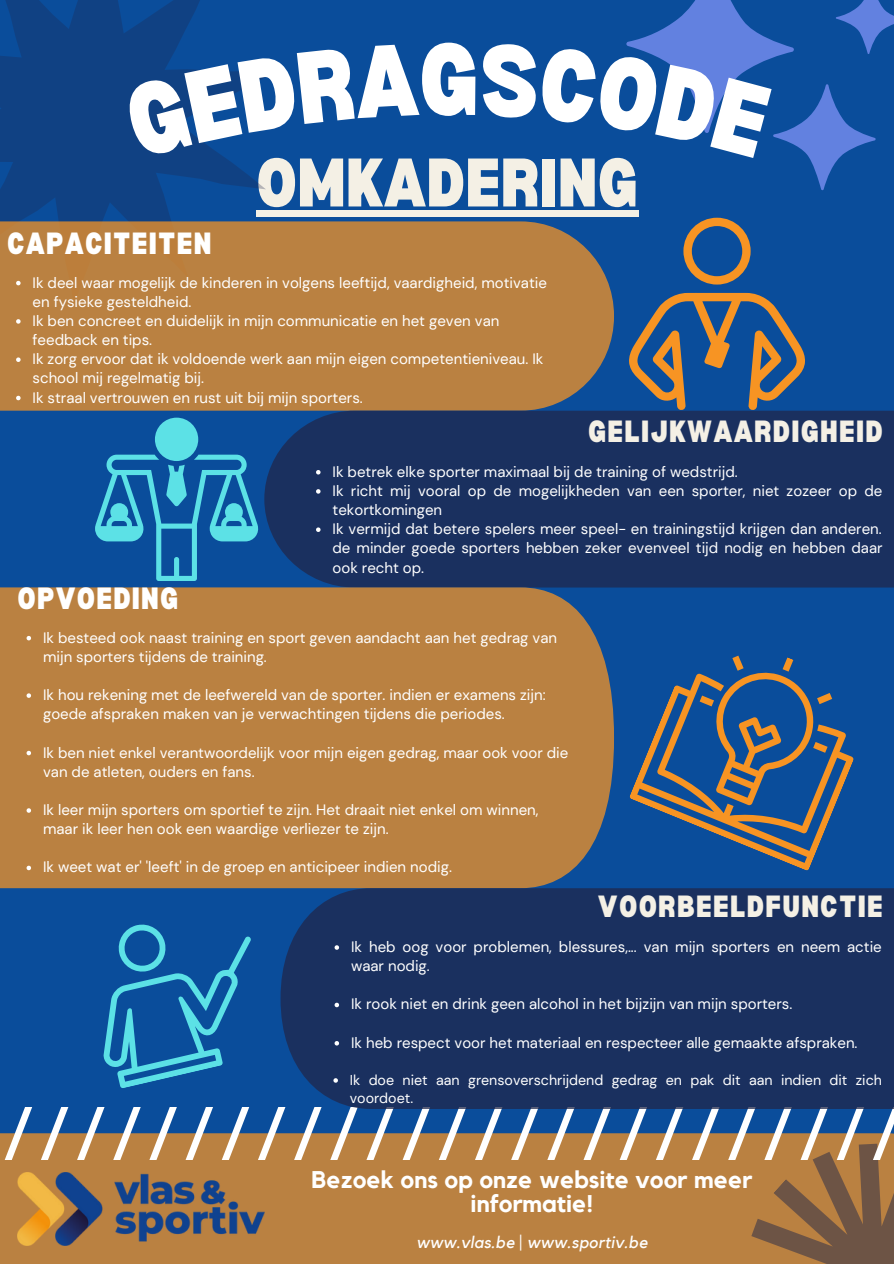
<style>
.page{position:relative;width:894px;height:1264px;background:#fff}
.page>*{position:absolute;margin:0;border:0;box-sizing:border-box;transform-origin:0 0}
.t1{font:900 semi-condensed 99.75px "Bernoru";color:#fff}
.t2{font:900 semi-condensed 67.05px "Bernoru";color:#f4f0e5}
.t3{font:900 semi-condensed 30px "Bernoru";letter-spacing:.04em;color:#f4f0e5}
.t4{font:900 semi-condensed 30px "Bernoru";letter-spacing:.04em;color:#fff}
.t5{font:700 24px/24px "Kollektif";color:#fff;text-align:center}
.t6{font:italic 16.8px "Kollektif";letter-spacing:.02em;color:#fff}
.t7{font:15px/19.2px "DM Sans";color:#fff}
.t8{font:14.25px/18px "DM Sans";color:#fff}
.s1{font-style:normal}
</style>
<div class="page">
<div style="left:0;top:0;width:893px;height:1263px;background:#0a4d9b"></div>
<div style="left:256px;top:210px;width:382px;height:6px;background:#f4f0e5"></div>
<svg style="left:628px;top:0;width:265px;height:190px"></svg>
<svg style="left:0;top:0;width:286px;height:221px;fill:#104183"></svg>
<div style="left:0;top:221px;width:614px;height:189px;background:#ba8141"></div>
<div style="left:264px;top:410px;width:629px;height:177px;background:#1a305f"></div>
<div style="left:0;top:587px;width:614px;height:301px;background:#ba8141"></div>
<svg style="left:280px;top:888px;width:613px;height:12px;background:#183365"></svg>
<svg style="left:629px;top:218px;width:176px;height:192px"></svg>
<svg style="left:95px;top:454px;width:164px;height:127px"></svg>
<div style="left:155px;top:417px;width:43px;height:44px;background:#5ce1e6;border-radius:50%"></div>
<svg style="left:629px;top:685px;width:225px;height:186px"></svg>
<svg style="left:686px;top:655px;width:147px;height:162px"></svg>
<svg style="left:16px;top:281px;width:5px;height:4px"></svg>
<svg style="left:16px;top:319px;width:5px;height:5px"></svg>
<svg style="left:16px;top:357px;width:5px;height:5px"></svg>
<svg style="left:16px;top:396px;width:5px;height:4px"></svg>
<svg style="left:316px;top:470px;width:4px;height:4px"></svg>
<svg style="left:316px;top:489px;width:4px;height:4px"></svg>
<svg style="left:316px;top:527px;width:4px;height:5px"></svg>
<svg style="left:27px;top:636px;width:4px;height:4px"></svg>
<svg style="left:27px;top:693px;width:4px;height:5px"></svg>
<svg style="left:27px;top:750px;width:4px;height:5px"></svg>
<svg style="left:27px;top:808px;width:4px;height:4px"></svg>
<svg style="left:27px;top:865px;width:4px;height:5px"></svg>
<svg style="left:0;top:900px;width:893px;height:363px"></svg>
<svg style="left:122px;top:43px;width:164px;height:116px"></svg>
<svg style="left:626px;top:42px;width:145px;height:116px"></svg>
<h1 class="t1" style="left:418px;top:22px;width:62px">G</h1>
<h2 class="t2" style="left:256px;top:144px;width:383px">OMKADERING</h2>
<h3 class="t4" style="left:7px;top:226px;width:206px">CAPACITEITEN</h3>
<p class="t7" style="left:33px;top:273px;width:515px">Ik deel waar mogelijk de kinderen in volgens leeftijd, vaardigheid, motivatie en fysieke gesteldheid.<br>Ik ben concreet en duidelijk in mijn communicatie en het geven van feedback en tips.<br>Ik zorg ervoor dat ik voldoende werk aan mijn eigen competentieniveau. Ik school mij regelmatig bij.<br>Ik straal vertrouwen en rust uit bij mijn sporters.</p>
<h3 class="t3" style="left:588px;top:414px;width:296px">GELIJKWAARDIGHEID</h3>
<p class="t7" style="left:332px;top:462px;width:551px">Ik betrek elke sporter maximaal bij de training of wedstrijd.<br>Ik richt mij vooral op de mogelijkheden van een sporter, niet zozeer op de tekortkomingen<br>Ik vermijd dat betere spelers meer speel- en trainingstijd krijgen dan anderen. de minder goede sporters hebben zeker evenveel tijd nodig en hebben daar ook recht op.</p>
<h3 class="t4" style="left:18px;top:581px;width:162px">OPVOEDING</h3>
<p class="t7" style="left:43px;top:628px;width:515px">Ik besteed ook naast training en sport geven aandacht aan het gedrag van mijn sporters tijdens de training.</p>
<p class="t7" style="left:43px;top:685px;width:504px">Ik hou rekening met de leefwereld van de sporter. indien er examens zijn: goede afspraken maken van je verwachtingen tijdens die periodes.</p>
<p class="t7" style="left:43px;top:742px;width:526px">Ik ben niet enkel verantwoordelijk voor mijn eigen gedrag, maar ook voor die van de atleten, ouders en fans.</p>
<p class="t7" style="left:43px;top:800px;width:497px">Ik leer mijn sporters om sportief te zijn. Het draait niet enkel om winnen, maar ik leer hen ook een waardige verliezer te zijn.</p>
<p class="t7" style="left:43px;top:857px;width:410px">Ik weet wat er' 'leeft' in de groep en anticipeer indien nodig.</p>
<h3 class="t3" style="left:597px;top:889px;width:286px">VOORBEELDFUNCTIE</h3>
<p class="t7" style="left:351px;top:937px;width:532px">Ik heb oog voor problemen, blessures,... van mijn sporters en neem actie waar nodig.</p>
<p class="t7" style="left:351px;top:994px;width:442px">Ik rook niet en drink geen alcohol in het bijzijn van mijn sporters.</p>
<p class="t7" style="left:351px;top:1033px;width:508px">Ik heb respect voor het materiaal en respecteer alle gemaakte afspraken.</p>
<p class="t8" style="left:350px;top:1071px;width:533px">Ik doe niet aan grensoverschrijdend gedrag en pak dit aan indien dit zich voordoet.</p>
<h3 class="t5" style="left:311px;top:1168px;width:442px">Bezoek ons op onze website voor meer informatie!</h3>
<p class="t6" style="left:416px;top:1234px;width:232px">www.vlas.be <span class="s1">|</span> www.sportiv.be</p>
</div>
